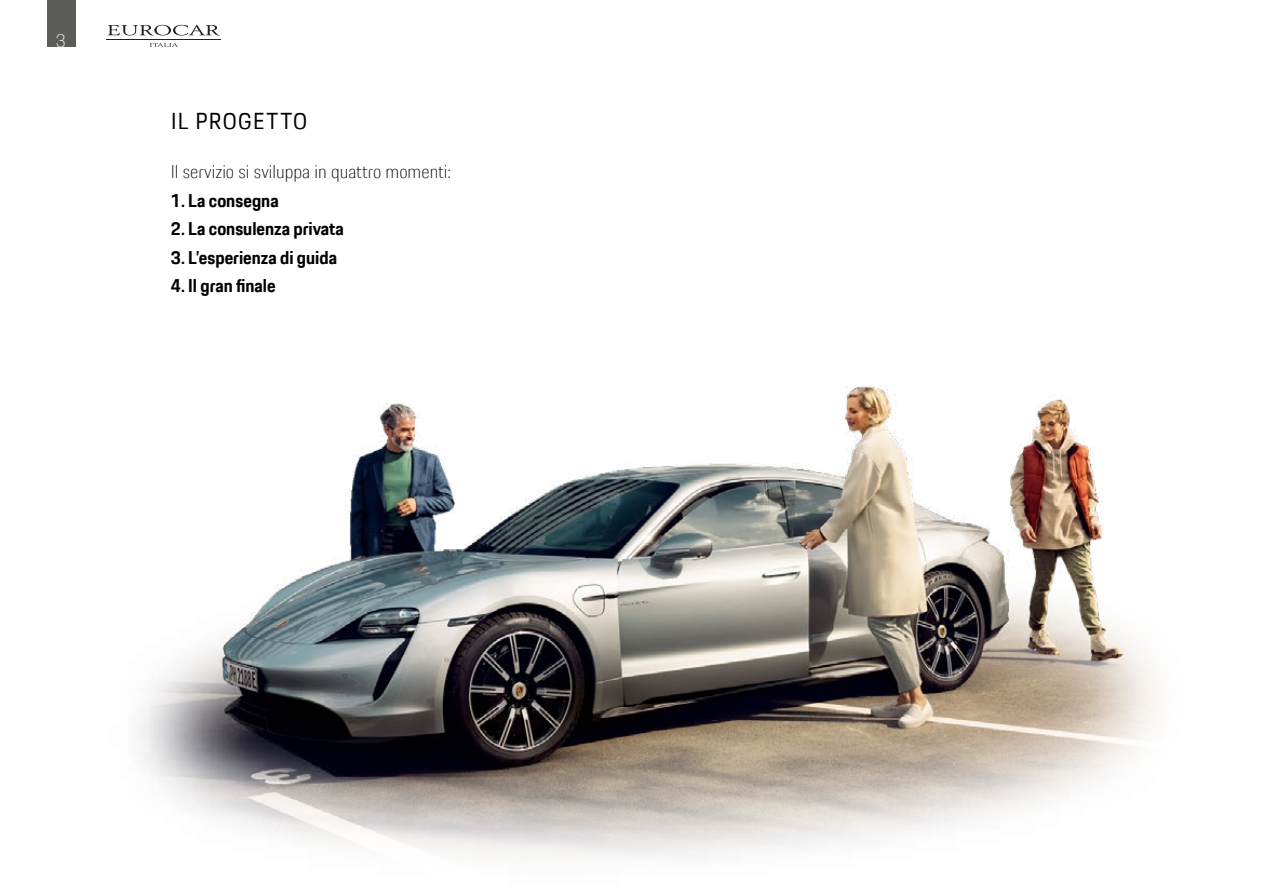
<style>
.page{position:relative;width:1263px;height:893px;background:#fff}
.page>*{position:absolute;margin:0;border:0;box-sizing:border-box;transform-origin:0 0}
.t1{font:22.5px "Porsche Next TT";letter-spacing:.06em;color:#000}
.t2{font:700 18px "Porsche Next TT";color:#000}
.t3{font:100 18px "Porsche Next TT";color:#000}
.t4{font:100 18px "Porsche Next TT";color:#fff}
</style>
<div class="page">
<div style="left:47px;top:0;width:28px;height:47px;background:#5c5c5b"></div>
<svg style="left:108px;top:25px;width:112px;height:11px"></svg>
<svg style="left:150px;top:43px;width:28px;height:4px"></svg>
<hr style="left:107px;top:39px;width:114px;height:1px;background:#1f1f1f">
<img style="left:139px;top:386px;width:1019px;height:471px">
<p class="t4" style="left:56px;top:28px;width:12px">3</p>
<p class="t1" style="left:171px;top:106px;width:138px">IL PROGETTO</p>
<p class="t3" style="left:171px;top:160px;width:282px">Il servizio si sviluppa in quattro momenti:</p>
<p class="t2" style="left:171px;top:188px;width:109px">1. La consegna</p>
<p class="t2" style="left:171px;top:217px;width:175px">2. La consulenza privata</p>
<p class="t2" style="left:171px;top:245px;width:168px">3. L’esperienza di guida</p>
<p class="t2" style="left:171px;top:274px;width:106px">4. Il gran finale</p>
</div>
